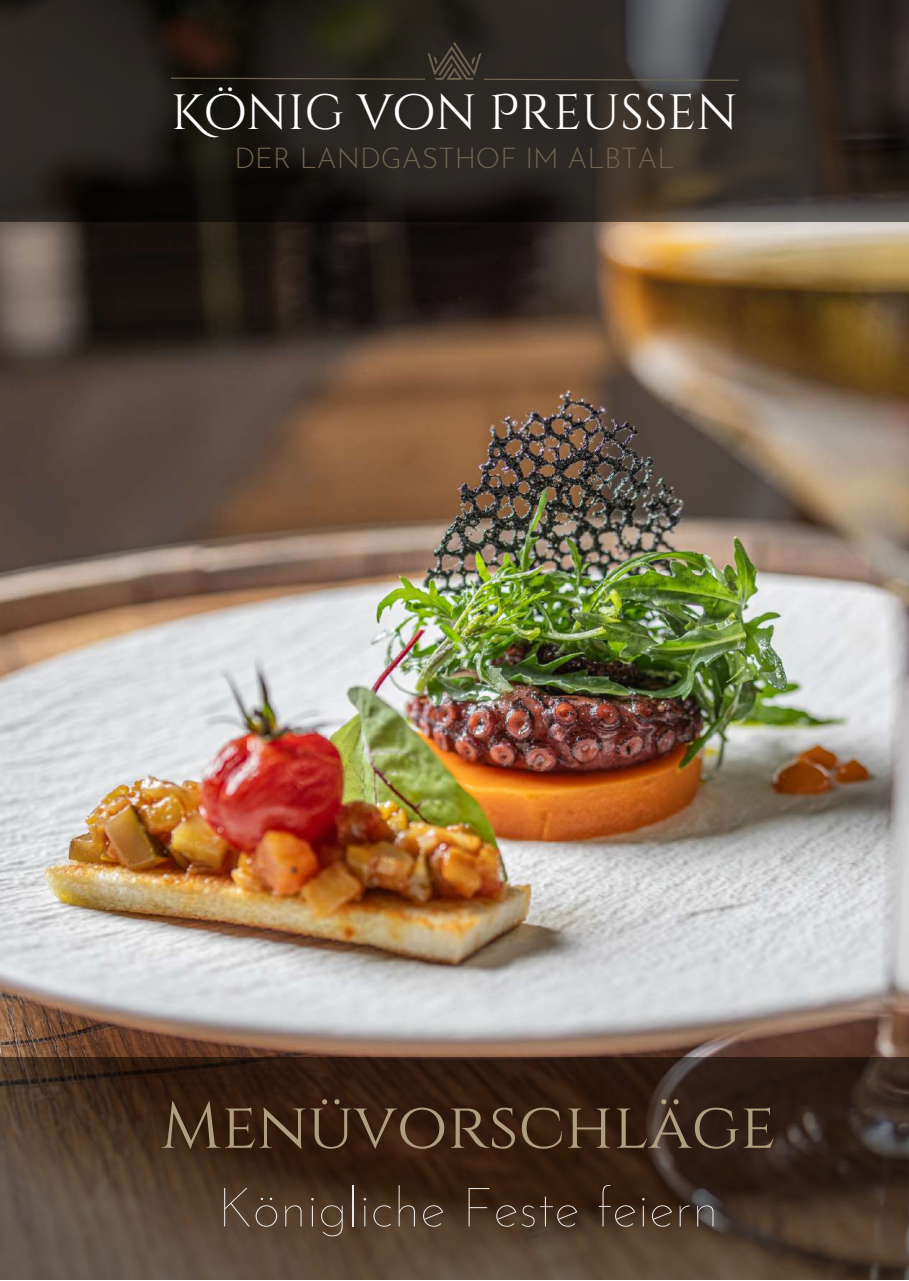
<style>
.page{position:relative;width:909px;height:1281px;background:#fff}
.page>*{position:absolute;margin:0;border:0;box-sizing:border-box;transform-origin:0 0}
.t1{font:65.25px "Cinzel";color:#b09e80}
.t2{font:100 54.6px "Josefin Sans";color:#e9e9e9}
.t3{font:49.5px "Cinzel Decorative";color:#fff}
.t4{font:300 28.35px "Josefin Sans";color:#716551}
</style>
<div class="page">
<img style="left:0;top:222px;width:908px;height:835px">
<svg style="left:0;top:0;width:908px;height:222px;background:#2a2520"></svg>
<svg style="left:0;top:1057px;width:908px;height:222px;background:#432f22"></svg>
<svg style="left:170px;top:42px;width:569px;height:39px;background:#312c27"></svg>
<h3 class="t3" style="left:171px;top:80px;width:568px">König von Preussen</h3>
<p class="t4" style="left:234px;top:147px;width:442px">DER LANDGASTHOF IM ALBTAL</p>
<h1 class="t1" style="left:161px;top:1084px;width:617px">Menüvorschläge</h1>
<h2 class="t2" style="left:218px;top:1185px;width:503px">Königliche Feste feiern</h2>
</div>
